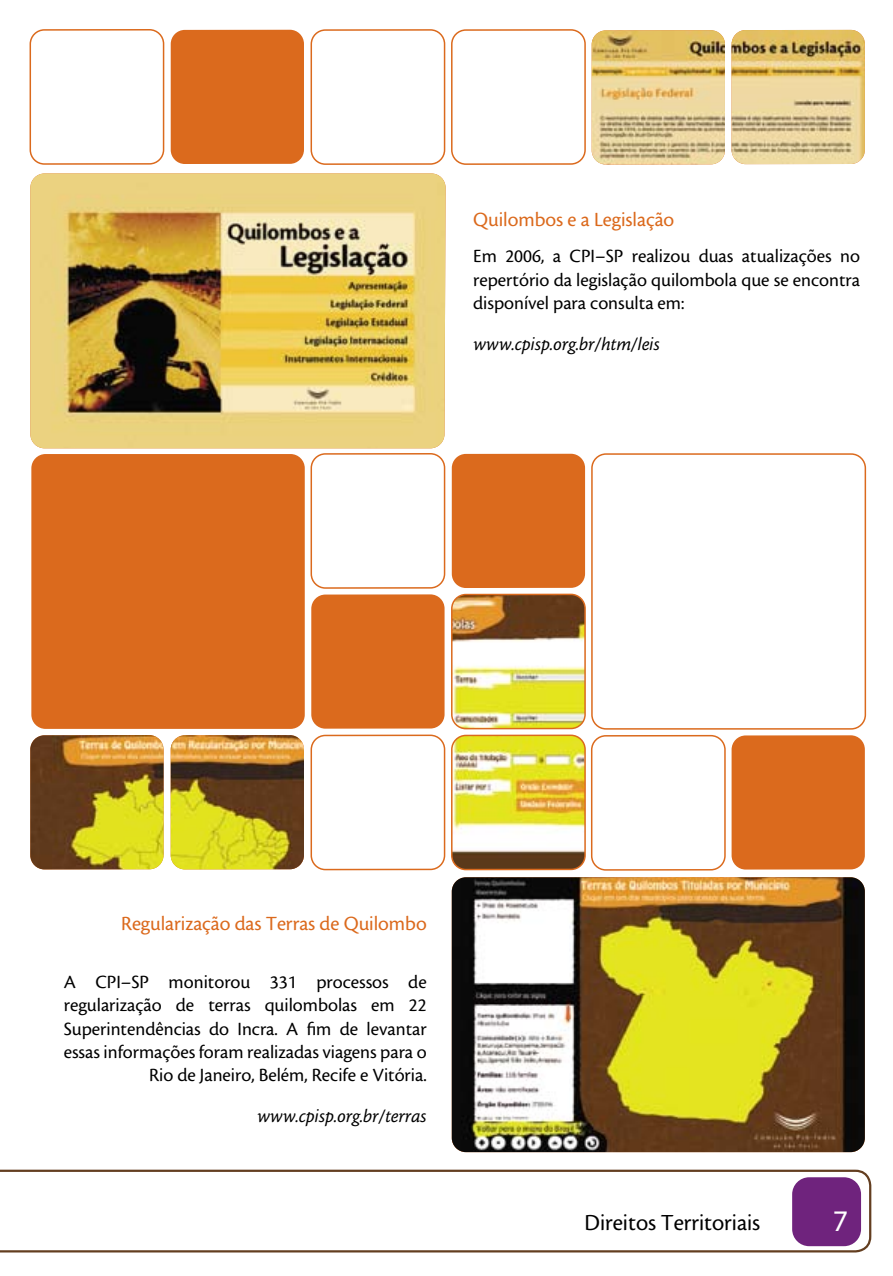
<style>
.page{position:relative;width:893px;height:1276px;background:#fff}
.page>*{position:absolute;margin:0;border:0;box-sizing:border-box;transform-origin:0 0}
.t1{font:24px "Cronos MM";color:#000}
.t2{font:21px "Cronos MM";color:#db691c}
.t3{font:19.5px/23.4px "Cronos MM";color:#000;text-align:justify}
.t4{font:italic 19.5px "Cronos MM";color:#000}
</style>
<div class="page">
<svg style="left:0;top:1169px;width:871px;height:83px"></svg>
<img style="left:30px;top:173px;width:416px;height:275px">
<img style="left:30px;top:735px;width:274px;height:134px">
<div style="left:311px;top:734px;width:134px;height:136px;border:2px solid #db6a1d;border-radius:14px"></div>
<div style="left:591px;top:735px;width:135px;height:135px;border:2px solid #db6a1d;border-radius:14px"></div>
<div style="left:732px;top:735px;width:133px;height:134px;background:#db6a1d;border-radius:14px"></div>
<img style="left:452px;top:877px;width:413px;height:275px;border-radius:14px">
<div style="left:30px;top:29px;width:134px;height:136px;border:2px solid #db6a1d;border-radius:14px"></div>
<div style="left:171px;top:30px;width:133px;height:134px;background:#db6a1d;border-radius:14px"></div>
<svg style="left:310px;top:29px;width:542px;height:136px"></svg>
<img style="left:592px;top:30px;width:273px;height:134px">
<div style="left:31px;top:454px;width:274px;height:275px;background:#db6a1d;border-radius:14px"></div>
<div style="left:591px;top:453px;width:275px;height:276px;border:2px solid #db6a1d;border-radius:14px"></div>
<div style="left:311px;top:453px;width:134px;height:136px;border:2px solid #db6a1d;border-radius:14px"></div>
<div style="left:452px;top:454px;width:133px;height:134px;background:#db6a1d;border-radius:14px"></div>
<div style="left:311px;top:594px;width:134px;height:134px;background:#db6a1d;border-radius:14px"></div>
<img style="left:451px;top:593px;width:135px;height:278px">
<svg style="left:834px;top:1211px;width:13px;height:20px"></svg>
<p class="t2" style="left:473px;top:209px;width:203px">Quilombos e a Legislação</p>
<p class="t3" style="left:473px;top:245px;width:388px">Em 2006, a CPI–SP realizou duas atualizações no repertório da legislação quilombola que se encontra disponível para consulta em:</p>
<p class="t4" style="left:473px;top:333px;width:188px">www.cpisp.org.br/htm/leis</p>
<p class="t2" style="left:121px;top:912px;width:307px">Regularização das Terras de Quilombo</p>
<p class="t3" style="left:64px;top:970px;width:364px;text-align:right">A CPI–SP monitorou 331 processos de regularização de terras quilombolas em 22<br>Superintendências do Incra. A fim de levantar essas informações foram realizadas viagens para o Rio de Janeiro, Belém, Recife e Vitória.</p>
<p class="t4" style="left:257px;top:1105px;width:171px">www.cpisp.org.br/terras</p>
<p class="t1" style="left:585px;top:1210px;width:177px">Direitos Territoriais</p>
</div>
